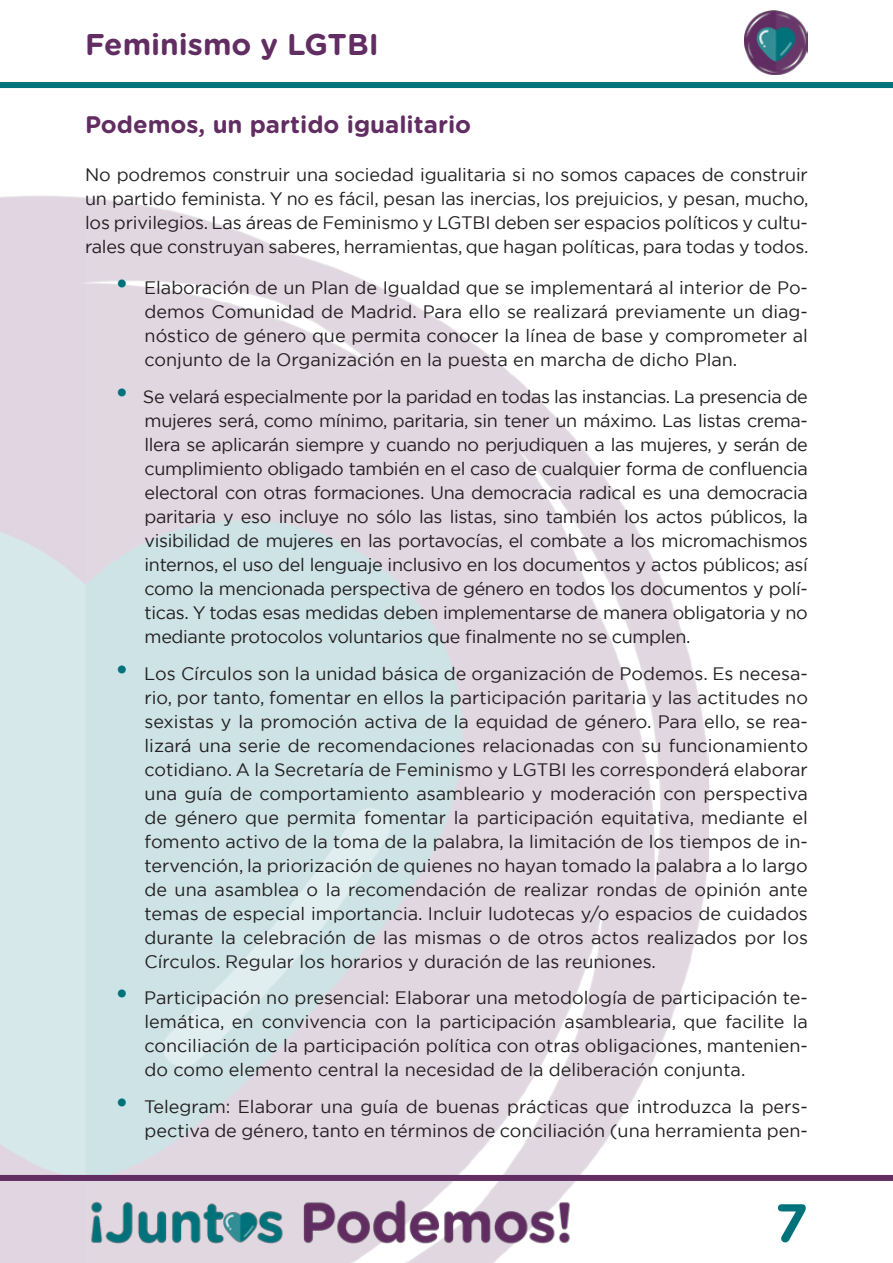
<style>
.page{position:relative;width:893px;height:1263px;background:#fff}
.page>*{position:absolute;margin:0;border:0;box-sizing:border-box;transform-origin:0 0}
.t1{font:700 54px "Gotham Rounded";color:#00727b}
.t2{font:700 30px "Gotham Rounded";color:#612d62}
._02_SUBTITULO{font:700 24px "Gotham Rounded";color:#612d62}
._05_PÁRRAFO{font:18px/24px "Gotham";color:#231f20;text-align:justify}
.s1{font-size:30px;color:#00727b}
</style>
<div class="page">
<img style="left:0;top:195px;width:709px;height:1068px">
<div style="left:0;top:82px;width:893px;height:6px;background:#00727b"></div>
<div style="left:0;top:1175px;width:893px;height:6px;background:#612d62"></div>
<img style="left:744px;top:11px;width:64px;height:64px">
<img style="left:85px;top:1195px;width:490px;height:52px">
<h2 class="t2" style="left:85px;top:22px;width:295px">Feminismo y LGTBI</h2>
<p class="_02_SUBTITULO" style="left:85px;top:107px;width:388px">Podemos, un partido igualitario</p>
<p class="_05_PÁRRAFO" style="left:85px;top:162px;width:725px">No podremos construir una sociedad igualitaria si no somos capaces de construir un partido feminista. Y no es fácil, pesan las inercias, los prejuicios, y pesan, mucho, los privilegios. Las áreas de Feminismo y LGTBI deben ser espacios políticos y cultu&shy;rales que construyan saberes, herramientas, que hagan políticas, para todas y todos.</p>
<p class="_05_PÁRRAFO" style="left:145px;top:275px;width:665px;text-indent:-30px"><span class="s1">•</span> Elaboración de un Plan de Igualdad que se implementará al interior de Po&shy;demos Comunidad de Madrid. Para ello se realizará previamente un diag&shy;nóstico de género que permita conocer la línea de base y comprometer al conjunto de la Organización en la puesta en marcha de dicho Plan.</p>
<p class="_05_PÁRRAFO" style="left:145px;top:384px;width:665px;text-indent:-30px"><span class="s1">•</span> Se velará especialmente por la paridad en todas las instancias. La presencia de mujeres será, como mínimo, paritaria, sin tener un máximo. Las listas crema&shy;llera se aplicarán siempre y cuando no perjudiquen a las mujeres, y serán de cumplimiento obligado también en el caso de cualquier forma de confluencia electoral con otras formaciones. Una democracia radical es una democracia paritaria y eso incluye no sólo las listas, sino también los actos públicos, la visibilidad de mujeres en las portavocías, el combate a los micromachismos internos, el uso del lenguaje inclusivo en los documentos y actos públicos; así como la mencionada perspectiva de género en todos los documentos y polí&shy;ticas. Y todas esas medidas deben implementarse de manera obligatoria y no mediante protocolos voluntarios que finalmente no se cumplen.</p>
<p class="_05_PÁRRAFO" style="left:145px;top:661px;width:665px;text-indent:-30px"><span class="s1">•</span> Los Círculos son la unidad básica de organización de Podemos. Es necesa&shy;rio, por tanto, fomentar en ellos la participación paritaria y las actitudes no sexistas y la promoción activa de la equidad de género. Para ello, se rea&shy;lizará una serie de recomendaciones relacionadas con su funcionamiento cotidiano. A la Secretaría de Feminismo y LGTBI les corresponderá elaborar una guía de comportamiento asambleario y moderación con perspectiva de género que permita fomentar la participación equitativa, mediante el fomento activo de la toma de la palabra, la limitación de los tiempos de in&shy;tervención, la priorización de quienes no hayan tomado la palabra a lo largo de una asamblea o la recomendación de realizar rondas de opinión ante temas de especial importancia. Incluir ludotecas y/o espacios de cuidados durante la celebración de las mismas o de otros actos realizados por los Círculos. Regular los horarios y duración de las reuniones.</p>
<p class="_05_PÁRRAFO" style="left:145px;top:986px;width:665px;text-indent:-30px"><span class="s1">•</span> Participación no presencial: Elaborar una metodología de participación te&shy;lemática, en convivencia con la participación asamblearia, que facilite la conciliación de la participación política con otras obligaciones, mantenien&shy;do como elemento central la necesidad de la deliberación conjunta.</p>
<p class="_05_PÁRRAFO" style="left:115px;top:1094px;width:695px;text-align:right"><span class="s1">•</span> Telegram: Elaborar una guía de buenas prácticas que introduzca la pers&shy;pectiva de género, tanto en términos de conciliación (una herramienta pen-</p>
<h1 class="t1" style="left:774px;top:1183px;width:35px">7</h1>
</div>
